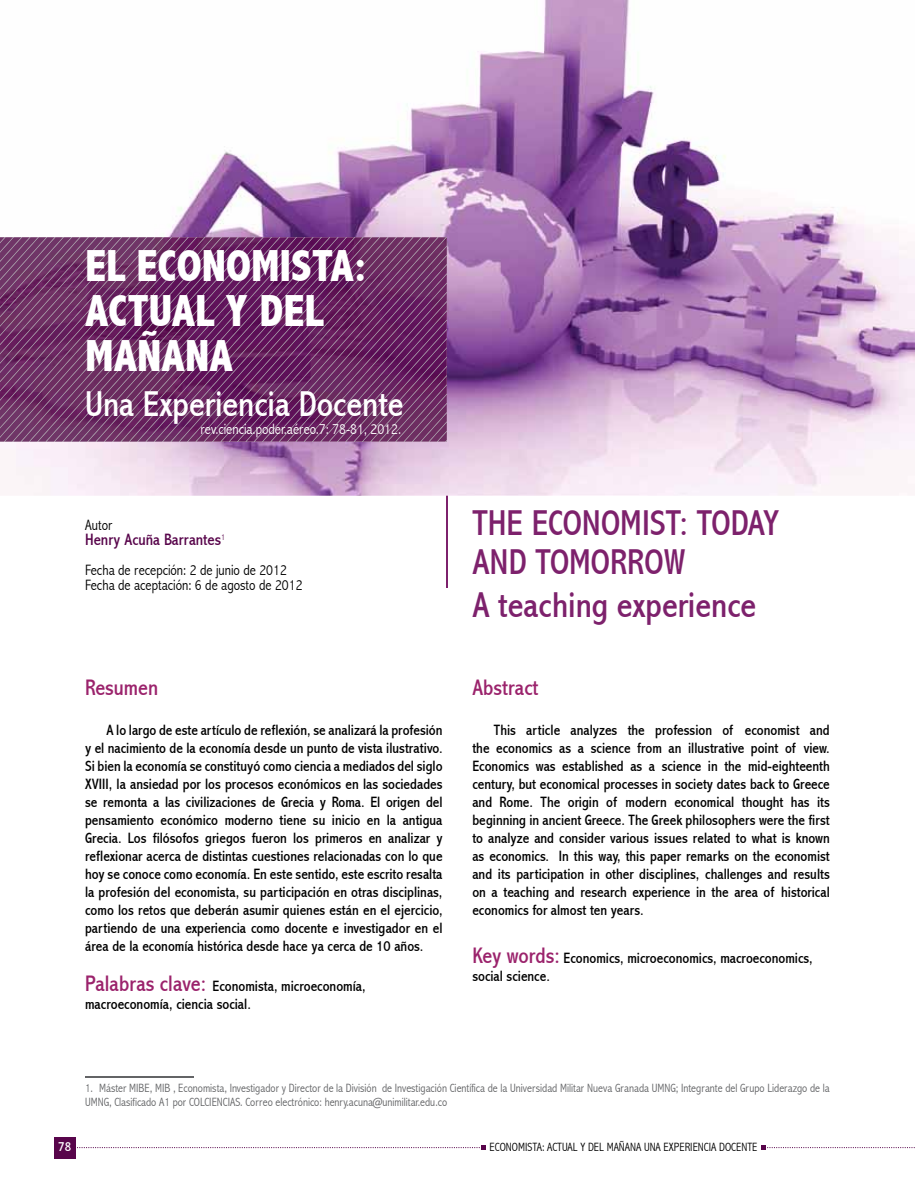
<style>
.page{position:relative;width:915px;height:1191px;background:#fff}
.page>*{position:absolute;margin:0;border:0;box-sizing:border-box;transform-origin:0 0}
.t1{font:800 condensed 45px/45px "Abadi";color:#fff}
.t2{font:condensed 36px/39px "Abadi";color:#7d216c}
.t3{font:condensed 36px "Abadi";color:#fff}
.t4{font:condensed 22.5px "Abadi";color:#9b236c}
.t5{font:condensed 16.5px "Abadi";color:#58054b}
.t6{font:condensed 15px/18px "Abadi";color:#000;text-align:justify}
.t7{font:300 condensed 15px/15px "Abadi";color:#000}
.t8{font:300 condensed 15px "Abadi";color:#fff}
.t9{font:condensed 13.5px "Abadi";color:#fff}
.t10{font:300 condensed 12px/14.4px "Abadi";color:#636466}
.t11{font:300 condensed 12px "Abadi";color:#000}
.s1{font-size:22.5px;color:#9b236c}
</style>
<div class="page">
<div style="left:54px;top:1137px;width:21px;height:21px;background:#58054b"></div>
<svg style="left:75px;top:1145px;width:411px;height:4px"></svg>
<svg style="left:761px;top:1145px;width:153px;height:4px"></svg>
<hr style="left:446px;top:496px;width:2px;height:92px;background:#7d216c">
<img style="left:0;top:0;width:914px;height:496px">
<hr style="left:85px;top:1076px;width:108px;height:1px;background:#636466">
<img style="left:0;top:345px;width:58px;height:4px">
<img style="left:0;top:349px;width:62px;height:10px">
<img style="left:0;top:359px;width:62px;height:9px">
<img style="left:0;top:368px;width:62px;height:69px">
<img style="left:4px;top:377px;width:58px;height:65px">
<img style="left:12px;top:386px;width:50px;height:56px">
<img style="left:21px;top:396px;width:41px;height:46px">
<img style="left:29px;top:405px;width:33px;height:37px">
<img style="left:37px;top:414px;width:25px;height:28px">
<img style="left:46px;top:423px;width:16px;height:19px">
<svg style="left:54px;top:433px;width:8px;height:9px"></svg>
<img style="left:62px;top:345px;width:9px;height:97px">
<img style="left:71px;top:345px;width:86px;height:97px">
<img style="left:79px;top:349px;width:83px;height:93px">
<img style="left:87px;top:359px;width:75px;height:83px">
<img style="left:96px;top:368px;width:66px;height:74px">
<img style="left:104px;top:377px;width:58px;height:65px">
<img style="left:112px;top:386px;width:50px;height:56px">
<img style="left:121px;top:396px;width:41px;height:46px">
<img style="left:129px;top:405px;width:33px;height:37px">
<img style="left:137px;top:414px;width:25px;height:28px">
<img style="left:145px;top:423px;width:17px;height:19px">
<svg style="left:154px;top:433px;width:8px;height:9px"></svg>
<img style="left:162px;top:345px;width:8px;height:97px">
<img style="left:170px;top:345px;width:87px;height:97px">
<img style="left:179px;top:349px;width:83px;height:93px">
<img style="left:187px;top:359px;width:75px;height:83px">
<img style="left:195px;top:368px;width:67px;height:74px">
<img style="left:204px;top:377px;width:58px;height:65px">
<img style="left:212px;top:386px;width:50px;height:56px">
<img style="left:220px;top:396px;width:42px;height:46px">
<img style="left:229px;top:405px;width:33px;height:37px">
<img style="left:237px;top:414px;width:25px;height:28px">
<img style="left:245px;top:423px;width:17px;height:19px">
<svg style="left:254px;top:433px;width:8px;height:9px"></svg>
<img style="left:262px;top:345px;width:8px;height:97px">
<img style="left:270px;top:345px;width:87px;height:97px">
<img style="left:279px;top:349px;width:82px;height:93px">
<img style="left:287px;top:359px;width:74px;height:83px">
<img style="left:295px;top:368px;width:66px;height:74px">
<img style="left:304px;top:377px;width:57px;height:65px">
<img style="left:312px;top:386px;width:49px;height:56px">
<img style="left:320px;top:396px;width:41px;height:46px">
<img style="left:329px;top:405px;width:32px;height:37px">
<img style="left:337px;top:414px;width:24px;height:28px">
<img style="left:345px;top:423px;width:16px;height:19px">
<svg style="left:353px;top:433px;width:8px;height:9px"></svg>
<img style="left:361px;top:345px;width:80px;height:88px">
<img style="left:362px;top:347px;width:84px;height:95px">
<img style="left:370px;top:357px;width:76px;height:85px">
<img style="left:378px;top:366px;width:68px;height:76px">
<img style="left:387px;top:375px;width:59px;height:67px">
<img style="left:395px;top:384px;width:51px;height:58px">
<img style="left:403px;top:394px;width:43px;height:48px">
<img style="left:412px;top:403px;width:34px;height:39px">
<img style="left:420px;top:412px;width:26px;height:30px">
<img style="left:428px;top:421px;width:18px;height:21px">
<svg style="left:437px;top:431px;width:9px;height:11px"></svg>
<img style="left:0;top:238px;width:62px;height:10px">
<img style="left:0;top:248px;width:62px;height:9px">
<img style="left:0;top:257px;width:62px;height:9px">
<img style="left:0;top:266px;width:62px;height:9px">
<img style="left:0;top:275px;width:62px;height:70px">
<img style="left:8px;top:285px;width:54px;height:60px">
<img style="left:16px;top:294px;width:46px;height:51px">
<img style="left:24px;top:303px;width:38px;height:42px">
<img style="left:33px;top:312px;width:29px;height:33px">
<img style="left:41px;top:322px;width:21px;height:23px">
<img style="left:49px;top:331px;width:13px;height:14px">
<svg style="left:58px;top:340px;width:8px;height:10px"></svg>
<img style="left:62px;top:237px;width:93px;height:104px">
<img style="left:66px;top:238px;width:96px;height:107px">
<img style="left:74px;top:248px;width:88px;height:97px">
<img style="left:82px;top:257px;width:80px;height:88px">
<img style="left:91px;top:266px;width:71px;height:79px">
<img style="left:99px;top:275px;width:63px;height:70px">
<img style="left:107px;top:285px;width:55px;height:60px">
<img style="left:116px;top:294px;width:46px;height:51px">
<img style="left:124px;top:303px;width:38px;height:42px">
<img style="left:132px;top:312px;width:30px;height:33px">
<img style="left:141px;top:322px;width:21px;height:23px">
<img style="left:149px;top:331px;width:13px;height:14px">
<svg style="left:157px;top:340px;width:9px;height:10px"></svg>
<img style="left:162px;top:237px;width:93px;height:104px">
<img style="left:166px;top:238px;width:96px;height:107px">
<img style="left:174px;top:248px;width:88px;height:97px">
<img style="left:182px;top:257px;width:80px;height:88px">
<img style="left:191px;top:266px;width:71px;height:79px">
<img style="left:199px;top:275px;width:63px;height:70px">
<img style="left:207px;top:285px;width:55px;height:60px">
<img style="left:216px;top:294px;width:46px;height:51px">
<img style="left:224px;top:303px;width:38px;height:42px">
<img style="left:232px;top:312px;width:30px;height:33px">
<img style="left:241px;top:322px;width:21px;height:23px">
<img style="left:249px;top:331px;width:13px;height:14px">
<svg style="left:257px;top:340px;width:9px;height:10px"></svg>
<img style="left:262px;top:237px;width:93px;height:104px">
<img style="left:265px;top:238px;width:96px;height:107px">
<img style="left:274px;top:248px;width:87px;height:97px">
<img style="left:282px;top:257px;width:79px;height:88px">
<img style="left:290px;top:266px;width:71px;height:79px">
<img style="left:299px;top:275px;width:62px;height:70px">
<img style="left:307px;top:285px;width:54px;height:60px">
<img style="left:315px;top:294px;width:46px;height:51px">
<img style="left:324px;top:303px;width:37px;height:42px">
<img style="left:332px;top:312px;width:29px;height:33px">
<img style="left:340px;top:322px;width:21px;height:23px">
<img style="left:349px;top:331px;width:12px;height:14px">
<svg style="left:357px;top:340px;width:9px;height:10px"></svg>
<img style="left:361px;top:237px;width:85px;height:9px">
<img style="left:361px;top:246px;width:85px;height:95px">
<img style="left:365px;top:255px;width:81px;height:90px">
<img style="left:374px;top:264px;width:72px;height:81px">
<img style="left:382px;top:273px;width:64px;height:72px">
<img style="left:390px;top:283px;width:56px;height:62px">
<img style="left:399px;top:292px;width:47px;height:53px">
<img style="left:407px;top:301px;width:39px;height:44px">
<img style="left:415px;top:310px;width:31px;height:35px">
<img style="left:424px;top:320px;width:22px;height:25px">
<img style="left:432px;top:329px;width:14px;height:16px">
<svg style="left:440px;top:338px;width:6px;height:7px"></svg>
<h1 class="t1" style="left:85px;top:243px;width:283px">EL ECONOMISTA:<br>ACTUAL Y DEL<br>MAÑANA</h1>
<h2 class="t3" style="left:85px;top:383px;width:320px">Una Experiencia Docente</h2>
<p class="t8" style="left:200px;top:420px;width:202px">rev.ciencia.poder.aéreo.7: 78-81, 2012.</p>
<p class="t7" style="left:85px;top:518px;width:29px">Autor</p>
<p class="t5" style="left:85px;top:530px;width:145px">Henry Acuña Barrantes<sup>1</sup><sup>2</sup></p>
<p class="t7" style="left:85px;top:563px;width:219px">Fecha de recepción: 2 de junio de 2012<br>Fecha de aceptación: 6 de agosto de 2012</p>
<h3 class="t4" style="left:85px;top:674px;width:75px">Resumen</h3>
<p class="t6" style="left:85px;top:721px;width:359px;text-indent:21px">A lo largo de este artículo de reflexión, se analizará la profesión y el nacimiento de la economía desde un punto de vista ilustrativo.<br>Si bien la economía se constituyó como ciencia a mediados del siglo XVIII, la ansiedad por los procesos económicos en las sociedades se remonta a las civilizaciones de Grecia y Roma. El origen del pensamiento económico moderno tiene su inicio en la antigua Grecia. Los filósofos griegos fueron los primeros en analizar y reflexionar acerca de distintas cuestiones relacionadas con lo que hoy se conoce como economía. En este sentido, este escrito resalta la profesión del economista, su participación en otras disciplinas, como los retos que deberán asumir quienes están en el ejercicio, partiendo de una experiencia como docente e investigador en el área de la economía histórica desde hace ya cerca de 10 años.</p>
<p class="t6" style="left:85px;top:977px;width:282px"><span class="s1">Palabras clave:</span> Economista, microeconomía, macroeconomía, ciencia social.</p>
<h2 class="t2" style="left:472px;top:503px;width:308px">THE ECONOMIST: TODAY<br>AND TOMORROW</h2>
<h2 class="t2" style="left:472px;top:586px;width:285px">A teaching experience</h2>
<h3 class="t4" style="left:472px;top:674px;width:67px">Abstract</h3>
<p class="t6" style="left:472px;top:721px;width:359px;text-indent:21px">This article analyzes the profession of economist and the economics as a science from an illustrative point of view.<br>Economics was established as a science in the mid-eighteenth century, but economical processes in society dates back to Greece and Rome. The origin of modern economical thought has its beginning in ancient Greece. The Greek philosophers were the first to analyze and consider various issues related to what is known as economics. In this way, this paper remarks on the economist and its participation in other disciplines, challenges and results on a teaching and research experience in the area of historical economics for almost ten years.</p>
<p class="t6" style="left:472px;top:949px;width:342px"><span class="s1">Key words:</span> Economics, microeconomics, macroeconomics, social science.</p>
<p class="t10" style="left:85px;top:1080px;width:746px">1. Máster MIBE, MIB , Economista, Investigador y Director de la División de Investigación Científica de la Universidad Militar Nueva Granada UMNG; Integrante del Grupo Liderazgo de la<br>UMNG, Clasificado A1 por COLCIENCIAS. Correo electrónico: henry.acuna@unimilitar.edu.co</p>
<p class="t9" style="left:58px;top:1138px;width:14px">78</p>
<p class="t11" style="left:489px;top:1140px;width:269px">ECONOMISTA: ACTUAL Y DEL MAÑANA UNA EXPERIENCIA DOCENTE</p>
</div>
